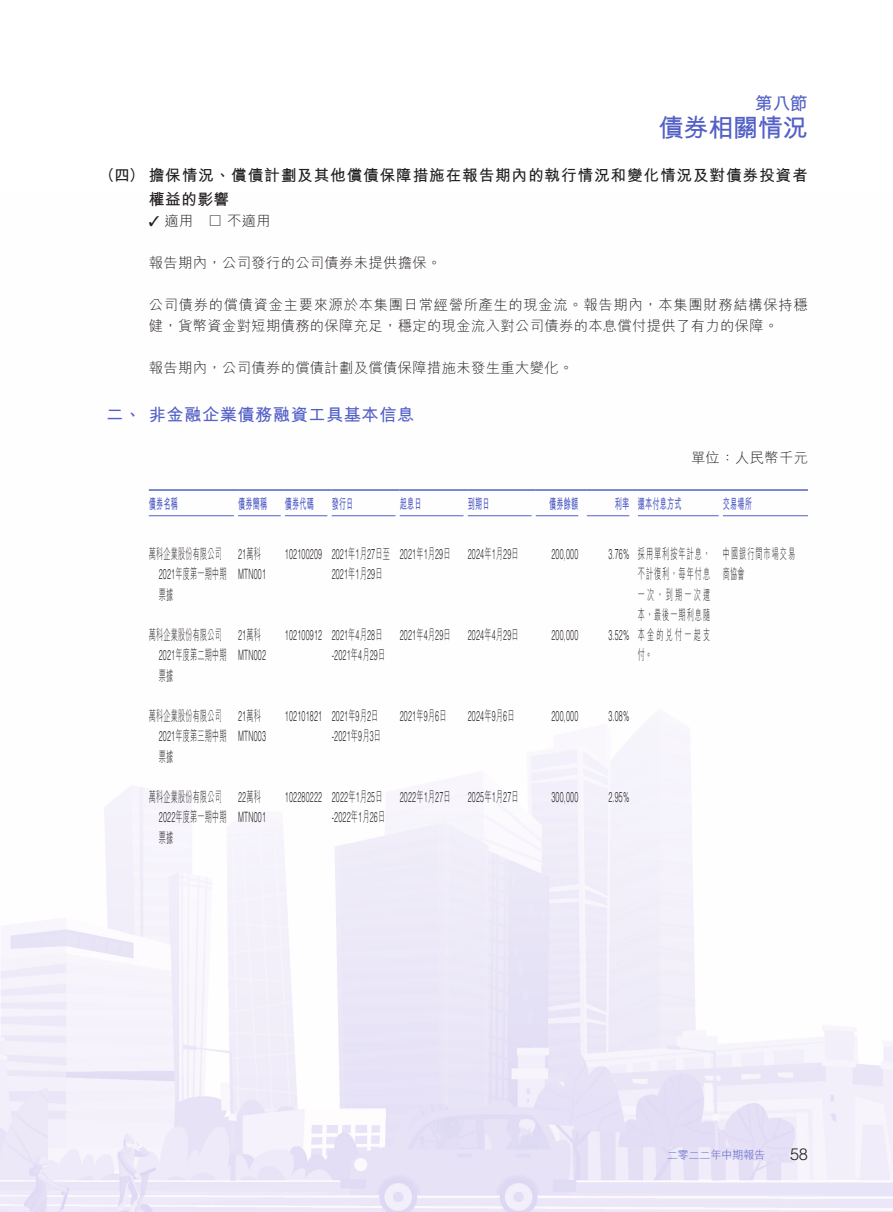
<style>
.page{position:relative;width:893px;height:1212px;background:#fff}
.page>*{position:absolute;margin:0;border:0;box-sizing:border-box;transform-origin:0 0}
.t1{font:700 25.5px "M Hei HK";letter-spacing:-.03em;color:#5360c6}
.t2{font:700 18px "M Hei HK";color:#5360c6}
.t3{font:700 17.25px "M Hei HK";letter-spacing:.03em;color:#5360c6}
.t4{font:300 16.5px "Helvetica LT Std";color:#231f20}
.t5{font:700 15.75px/24px "M Hei HK";letter-spacing:.045em;color:#231f20}
.t6{font:300 14.25px/20.2px "Helvetica LT Std";letter-spacing:.03em;color:#231f20;scale:.5 1}
.t7{font:300 14.25px/20.2px "M Hei HK";letter-spacing:.03em;color:#231f20;scale:.5 1}
.t8{font:300 14.25px/21px "M Hei HK";letter-spacing:.05em;color:#231f20}
.t9{font:300 14.25px "M Hei HK";letter-spacing:.03em;color:#231f20}
.t10{font:700 14.25px "M Hei HK";letter-spacing:.03em;color:#5360c6;scale:.5 1}
.t11{font:300 14.25px/20.2px "M Hei HK";letter-spacing:.145em;color:#231f20;scale:.5 1}
.t12{font:300 11.25px "M Hei HK";letter-spacing:-.03em;color:#5360c6}
.s1{font-family:"Helvetica LT Std"}
.s2{font-family:"M Hei HK"}
</style>
<div class="page">
<img style="left:0;top:489px;width:893px;height:723px">
<hr style="left:149px;top:489px;width:89px;height:2px;background:#5360c6">
<hr style="left:238px;top:489px;width:47px;height:2px;background:#5360c6">
<hr style="left:285px;top:489px;width:47px;height:2px;background:#5360c6">
<hr style="left:332px;top:489px;width:68px;height:2px;background:#5360c6">
<hr style="left:400px;top:489px;width:68px;height:2px;background:#5360c6">
<hr style="left:468px;top:489px;width:68px;height:2px;background:#5360c6">
<hr style="left:536px;top:489px;width:51px;height:2px;background:#5360c6">
<hr style="left:587px;top:489px;width:51px;height:2px;background:#5360c6">
<hr style="left:638px;top:489px;width:85px;height:2px;background:#5360c6">
<hr style="left:723px;top:489px;width:85px;height:2px;background:#5360c6">
<hr style="left:149px;top:515px;width:85px;height:1px;background:#5360c6">
<hr style="left:238px;top:515px;width:43px;height:1px;background:#5360c6">
<hr style="left:285px;top:515px;width:42px;height:1px;background:#5360c6">
<hr style="left:332px;top:515px;width:63px;height:1px;background:#5360c6">
<hr style="left:400px;top:515px;width:63px;height:1px;background:#5360c6">
<hr style="left:468px;top:515px;width:63px;height:1px;background:#5360c6">
<hr style="left:536px;top:515px;width:42px;height:1px;background:#5360c6">
<hr style="left:587px;top:515px;width:42px;height:1px;background:#5360c6">
<hr style="left:638px;top:515px;width:81px;height:1px;background:#5360c6">
<hr style="left:723px;top:515px;width:85px;height:1px;background:#5360c6">
<p class="t2" style="left:755px;top:90px;width:54px">第八節</p>
<h1 class="t1" style="left:658px;top:109px;width:151px">債券相關情況</h1>
<p class="t5" style="left:149px;top:162px;width:660px;text-indent:-50px">（四）擔保情況、償債計劃及其他償債保障措施在報告期內的執行情況和變化情況及對債券投資者權益的影響</p>
<p class="t9" style="left:149px;top:211px;width:124px">✓ 適用 □ 不適用</p>
<p class="t9" style="left:149px;top:253px;width:294px">報告期內，公司發行的公司債券未提供擔保。</p>
<p class="t8" style="left:149px;top:294px;width:660px">公司債券的償債資金主要來源於本集團日常經營所產生的現金流。報告期內，本集團財務結構保持穩健，貨幣資金對短期債務的保障充足，穩定的現金流入對公司債券的本息償付提供了有力的保障。</p>
<p class="t9" style="left:149px;top:358px;width:426px">報告期內，公司債券的償債計劃及償債保障措施未發生重大變化。</p>
<p class="t3" style="left:106px;top:403px;width:310px">二、非金融企業債務融資工具基本信息</p>
<p class="t9" style="left:691px;top:448px;width:118px">單位：人民幣千元</p>
<p class="t10" style="left:149px;top:494px;width:60px">債券名稱</p>
<p class="t10" style="left:238px;top:494px;width:232px">債券簡稱 債券代碼 發行日</p>
<p class="t10" style="left:400px;top:494px;width:45px">起息日</p>
<p class="t10" style="left:468px;top:494px;width:45px">到期日</p>
<p class="t10" style="left:549px;top:494px;width:60px">債券餘額</p>
<p class="t10" style="left:615px;top:494px;width:135px">利率 還本付息方式</p>
<p class="t10" style="left:723px;top:494px;width:60px">交易場所</p>
<p class="t7" style="left:159px;top:543px;width:137px;text-indent:-10px">萬科企業股份有限公司<br><span class="s1">2021</span>年度第一期中期票據</p>
<p class="t6" style="left:238px;top:544px;width:57px">21<span class="s2">萬科<br></span>MTN001</p>
<p class="t6" style="left:332px;top:544px;width:118px;text-indent:-47px">102100209 2021<span class="s2">年</span>1<span class="s2">月</span>27<span class="s2">日至<br></span>2021<span class="s2">年</span>1<span class="s2">月</span>29<span class="s2">日</span></p>
<p class="t6" style="left:400px;top:544px;width:239px">2021<span class="s2">年</span>1<span class="s2">月</span>29<span class="s2">日</span> 2024<span class="s2">年</span>1<span class="s2">月</span>29<span class="s2">日</span></p>
<p class="t6" style="left:551px;top:544px;width:55px">200,000</p>
<p class="t7" style="left:638px;top:543px;width:146px;text-align:justify;text-indent:-29px"><span class="s1">3.76%</span> 採用單利按年計息，不計復利，每年付息一次，到期一次還本，最後一期利息隨本金的兌付一起支付。</p>
<p class="t11" style="left:723px;top:543px;width:146px">中國銀行間市場交易商協會</p>
<p class="t7" style="left:159px;top:624px;width:137px;text-indent:-10px">萬科企業股份有限公司<br><span class="s1">2021</span>年度第二期中期票據</p>
<p class="t6" style="left:238px;top:625px;width:57px">21<span class="s2">萬科<br></span>MTN002</p>
<p class="t6" style="left:285px;top:625px;width:202px;text-align:right">102100912 2021<span class="s2">年</span>4<span class="s2">月</span>28<span class="s2">日</span>-2021<span class="s2">年</span>4<span class="s2">月</span>29<span class="s2">日</span></p>
<p class="t6" style="left:400px;top:625px;width:239px">2021<span class="s2">年</span>4<span class="s2">月</span>29<span class="s2">日</span> 2024<span class="s2">年</span>4<span class="s2">月</span>29<span class="s2">日</span></p>
<p class="t6" style="left:551px;top:625px;width:55px">200,000</p>
<p class="t6" style="left:608px;top:625px;width:43px">3.52%</p>
<p class="t7" style="left:159px;top:705px;width:137px;text-indent:-10px">萬科企業股份有限公司<br><span class="s1">2021</span>年度第三期中期票據</p>
<p class="t6" style="left:238px;top:706px;width:57px">21<span class="s2">萬科<br></span>MTN003</p>
<p class="t6" style="left:285px;top:706px;width:194px;text-align:right">102101821 2021<span class="s2">年</span>9<span class="s2">月</span>2<span class="s2">日</span>-2021<span class="s2">年</span>9<span class="s2">月</span>3<span class="s2">日</span></p>
<p class="t6" style="left:400px;top:706px;width:95px">2021<span class="s2">年</span>9<span class="s2">月</span>6<span class="s2">日</span></p>
<p class="t6" style="left:468px;top:706px;width:95px">2024<span class="s2">年</span>9<span class="s2">月</span>6<span class="s2">日</span></p>
<p class="t6" style="left:551px;top:706px;width:55px">200,000</p>
<p class="t6" style="left:608px;top:706px;width:43px">3.08%</p>
<p class="t7" style="left:159px;top:786px;width:137px;text-indent:-10px">萬科企業股份有限公司<br><span class="s1">2022</span>年度第一期中期票據</p>
<p class="t6" style="left:238px;top:787px;width:57px">22<span class="s2">萬科<br></span>MTN001</p>
<p class="t6" style="left:285px;top:787px;width:202px;text-align:right">102280222 2022<span class="s2">年</span>1<span class="s2">月</span>25<span class="s2">日</span>-2022<span class="s2">年</span>1<span class="s2">月</span>26<span class="s2">日</span></p>
<p class="t6" style="left:400px;top:787px;width:239px">2022<span class="s2">年</span>1<span class="s2">月</span>27<span class="s2">日</span> 2025<span class="s2">年</span>1<span class="s2">月</span>27<span class="s2">日</span></p>
<p class="t6" style="left:551px;top:787px;width:55px">300,000</p>
<p class="t6" style="left:608px;top:787px;width:43px">2.95%</p>
<p class="t12" style="left:667px;top:1146px;width:100px">二零二二年中期報告</p>
<p class="t4" style="left:790px;top:1144px;width:19px">58</p>
</div>
